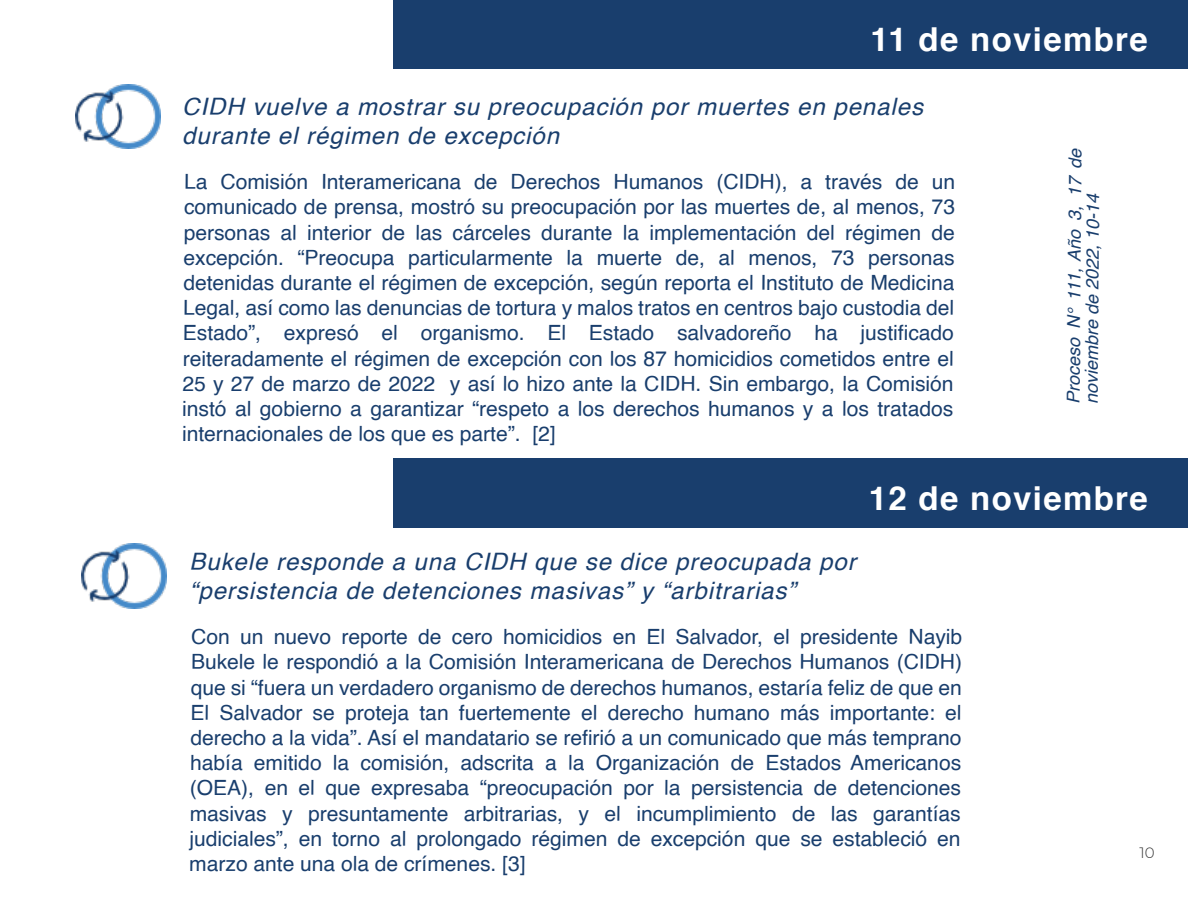
<style>
.page{position:relative;width:1188px;height:918px;background:#fff}
.page>*{position:absolute;margin:0;border:0;box-sizing:border-box;transform-origin:0 0}
.t1{font:700 33px "Helvetica";letter-spacing:.04em;color:#fff}
.t2{font:italic 24px/28.8px "Helvetica";letter-spacing:.04em;color:#193e6d}
.t3{font:21px/25.2px "Helvetica";letter-spacing:-.01em;color:#193e6d;text-align:justify}
.t4{font:italic 18px/17.9px "Helvetica";letter-spacing:-.005em;color:#193e6d}
.t5{font:300 15px "Montserrat";color:#333}
</style>
<div class="page">
<img style="left:75px;top:84px;width:85px;height:65px">
<img style="left:82px;top:544px;width:85px;height:64px">
<div style="left:393px;top:0;width:795px;height:69px;background:#193e6d"></div>
<div style="left:393px;top:459px;width:795px;height:69px;background:#193e6d"></div>
<h1 class="t1" style="left:871px;top:27px;width:279px">11 de noviembre</h1>
<p class="t2" style="left:182px;top:94px;width:743px">CIDH vuelve a mostrar su preocupación por muertes en penales durante el régimen de excepción</p>
<p class="t3" style="left:182px;top:171px;width:775px">La Comisión Interamericana de Derechos Humanos (CIDH), a través de un comunicado de prensa, mostró su preocupación por las muertes de, al menos, 73 personas al interior de las cárceles durante la implementación del régimen de excepción. “Preocupa particularmente la muerte de, al menos, 73 personas detenidas durante el régimen de excepción, según reporta el Instituto de Medicina Legal, así como las denuncias de tortura y malos tratos en centros bajo custodia del Estado”, expresó el organismo. El Estado salvadoreño ha justificado reiteradamente el régimen de excepción con los 87 homicidios cometidos entre el 25 y 27 de marzo de 2022 y así lo hizo ante la CIDH. Sin embargo, la Comisión instó al gobierno a garantizar “respeto a los derechos humanos y a los tratados internacionales de los que es parte”. [2]</p>
<p class="t4" style="left:1066px;top:404px;width:257px;rotate:-90deg">Proceso N° 111, Año 3, 17 de noviembre de 2022, 10-14</p>
<h1 class="t1" style="left:869px;top:486px;width:280px">12 de noviembre</h1>
<p class="t2" style="left:189px;top:549px;width:668px">Bukele responde a una CIDH que se dice preocupada por “persistencia de detenciones masivas” y “arbitrarias”</p>
<p class="t3" style="left:189px;top:626px;width:775px">Con un nuevo reporte de cero homicidios en El Salvador, el presidente Nayib Bukele le respondió a la Comisión Interamericana de Derechos Humanos (CIDH) que si “fuera un verdadero organismo de derechos humanos, estaría feliz de que en El Salvador se proteja tan fuertemente el derecho humano más importante: el derecho a la vida”. Así el mandatario se refirió a un comunicado que más temprano había emitido la comisión, adscrita a la Organización de Estados Americanos (OEA), en el que expresaba “preocupación por la persistencia de detenciones masivas y presuntamente arbitrarias, y el incumplimiento de las garantías judiciales”, en torno al prolongado régimen de excepción que se estableció en marzo ante una ola de crímenes. [3]</p>
<p class="t5" style="left:1139px;top:844px;width:17px">10</p>
</div>
